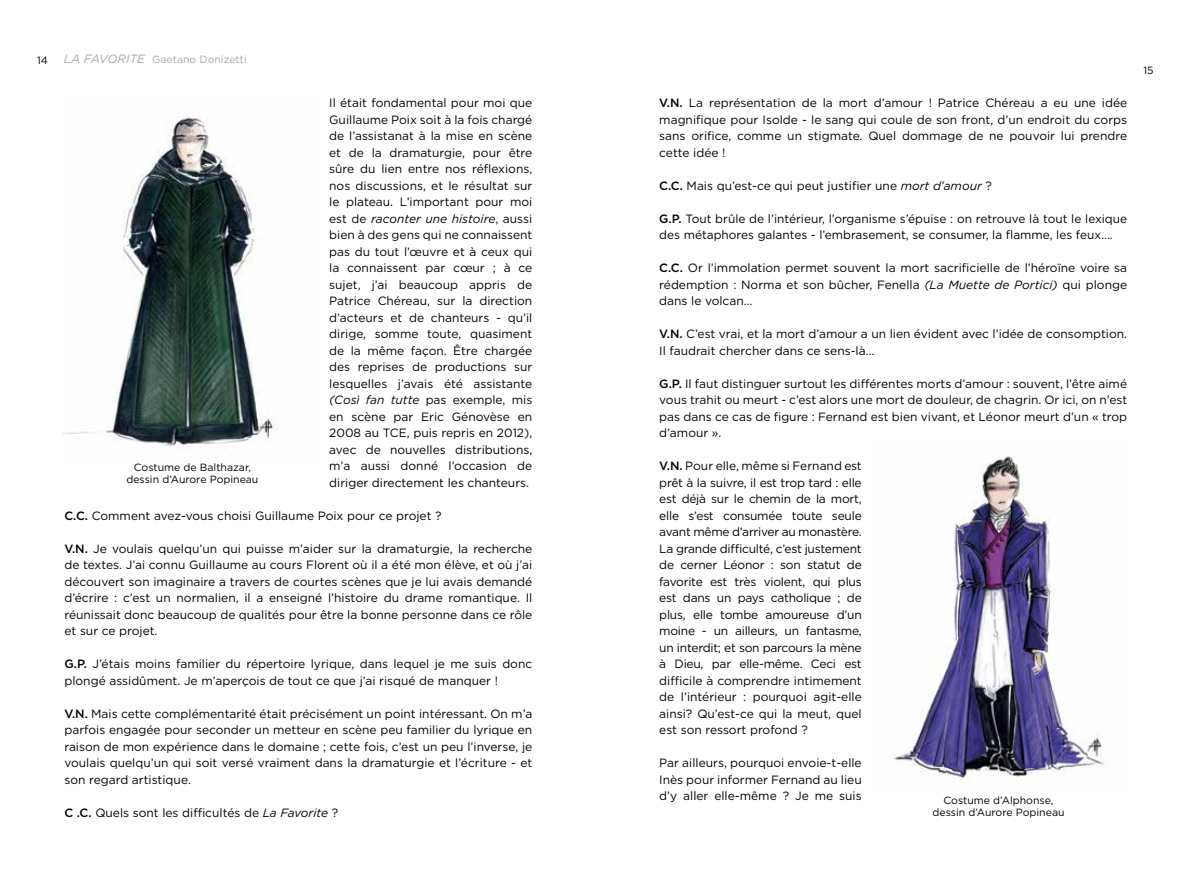
<style>
.page{position:relative;width:1191px;height:893px;background:#fff}
.page>*{position:absolute;margin:0;border:0;box-sizing:border-box;transform-origin:0 0}
.t1{font:12px/16.5px "Gotham";color:#000;text-align:justify}
.t2{font:10.5px/12.6px "Gotham";color:#000;text-align:center}
.t3{font:10.5px "Gotham";color:#a7a9ac}
.s1{font-style:italic;font-size:12px}
.s2{font-style:italic}
.s3{font-weight:500}
</style>
<div class="page">
<img style="left:64px;top:114px;width:212px;height:335px">
<img style="left:894px;top:455px;width:211px;height:328px">
<p class="t2" style="left:37px;top:53px;width:12px">14</p>
<p class="t3" style="left:64px;top:53px;width:185px"><span class="s1">LA FAVORITE</span> Gaetano Donizetti</p>
<p class="t1" style="left:329px;top:95px;width:205px">Il était fondamental pour moi que Guillaume Poix soit à la fois chargé de l’assistanat à la mise en scène et de la dramaturgie, pour être sûre du lien entre nos réflexions, nos discussions, et le résultat sur le plateau. L’important pour moi est de <span class="s2">raconter une histoire</span>, aussi bien à des gens qui ne connaissent pas du tout l’œuvre et à ceux qui la connaissent par cœur ; à ce sujet, j’ai beaucoup appris de Patrice Chéreau, sur la direction d’acteurs et de chanteurs - qu’il dirige, somme toute, quasiment de la même façon. Être chargée des reprises de productions sur lesquelles j’avais été assistante <span class="s2">(Così fan tutte</span> pas exemple, mis en scène par Eric Génovèse en 2008 au TCE, puis repris en 2012), avec de nouvelles distributions, m’a aussi donné l’occasion de diriger directement les chanteurs.</p>
<p class="t1" style="left:64px;top:507px;width:379px"><span class="s3">C.C.</span> Comment avez-vous choisi Guillaume Poix pour ce projet ?</p>
<p class="t1" style="left:64px;top:540px;width:469px"><span class="s3">V.N.</span> Je voulais quelqu’un qui puisse m’aider sur la dramaturgie, la recherche de textes. J’ai connu Guillaume au cours Florent où il a été mon élève, et où j’ai découvert son imaginaire a travers de courtes scènes que je lui avais demandé d’écrire : c’est un normalien, il a enseigné l’histoire du drame romantique. Il réunissait donc beaucoup de qualités pour être la bonne personne dans ce rôle et sur ce projet.</p>
<p class="t1" style="left:64px;top:656px;width:469px"><span class="s3">G.P.</span> J’étais moins familier du répertoire lyrique, dans lequel je me suis donc plongé assidûment. Je m’aperçois de tout ce que j’ai risqué de manquer !</p>
<p class="t1" style="left:64px;top:705px;width:469px"><span class="s3">V.N.</span> Mais cette complémentarité était précisément un point intéressant. On m’a parfois engagée pour seconder un metteur en scène peu familier du lyrique en raison de mon expérience dans le domaine ; cette fois, c’est un peu l’inverse, je voulais quelqu’un qui soit versé vraiment dans la dramaturgie et l’écriture - et son regard artistique.</p>
<p class="t1" style="left:64px;top:804px;width:275px"><span class="s3">C .C.</span> Quels sont les difficultés de <span class="s2">La Favorite</span> ?</p>
<p class="t2" style="left:126px;top:460px;width:133px">Costume de Balthazar, dessin d’Aurore Popineau</p>
<p class="t1" style="left:659px;top:95px;width:469px"><span class="s3">V.N.</span> La représentation de la mort d’amour ! Patrice Chéreau a eu une idée magnifique pour Isolde - le sang qui coule de son front, d’un endroit du corps sans orifice, comme un stigmate. Quel dommage de ne pouvoir lui prendre cette idée !</p>
<p class="t1" style="left:659px;top:177px;width:334px"><span class="s3">C.C.</span> Mais qu’est-ce qui peut justifier une <span class="s2">mort d’amour</span> ?</p>
<p class="t1" style="left:659px;top:210px;width:469px"><span class="s3">G.P.</span> Tout brûle de l’intérieur, l’organisme s’épuise : on retrouve là tout le lexique des métaphores galantes - l’embrasement, se consumer, la flamme, les feux….</p>
<p class="t1" style="left:659px;top:260px;width:469px"><span class="s3">C.C.</span> Or l’immolation permet souvent la mort sacrificielle de l’héroïne voire sa rédemption : Norma et son bûcher, Fenella <span class="s2">(La Muette de Portici)</span> qui plonge dans le volcan…</p>
<p class="t1" style="left:659px;top:326px;width:469px"><span class="s3">V.N.</span> C’est vrai, et la mort d’amour a un lien évident avec l’idée de consomption.<br>Il faudrait chercher dans ce sens-là…</p>
<p class="t1" style="left:659px;top:375px;width:469px"><span class="s3">G.P.</span> Il faut distinguer surtout les différentes morts d’amour : souvent, l’être aimé vous trahit ou meurt - c’est alors une mort de douleur, de chagrin. Or ici, on n’est pas dans ce cas de figure : Fernand est bien vivant, et Léonor meurt d’un « trop d’amour ».</p>
<p class="t1" style="left:659px;top:458px;width:204px"><span class="s3">V.N.</span> Pour elle, même si Fernand est prêt à la suivre, il est trop tard : elle est déjà sur le chemin de la mort, elle s’est consumée toute seule avant même d’arriver au monastère.<br>La grande difficulté, c’est justement de cerner Léonor : son statut de favorite est très violent, qui plus est dans un pays catholique ; de plus, elle tombe amoureuse d’un moine - un ailleurs, un fantasme, un interdit; et son parcours la mène à Dieu, par elle-même. Ceci est difficile à comprendre intimement de l’intérieur : pourquoi agit-elle ainsi? Qu’est-ce qui la meut, quel est son ressort profond ?</p>
<p class="t1" style="left:659px;top:755px;width:204px">Par ailleurs, pourquoi envoie-t-elle Inès pour informer Fernand au lieu d’y aller elle-même ? Je me suis</p>
<p class="t2" style="left:932px;top:793px;width:133px">Costume d’Alphonse, dessin d’Aurore Popineau</p>
<p class="t2" style="left:1143px;top:64px;width:12px">15</p>
</div>
